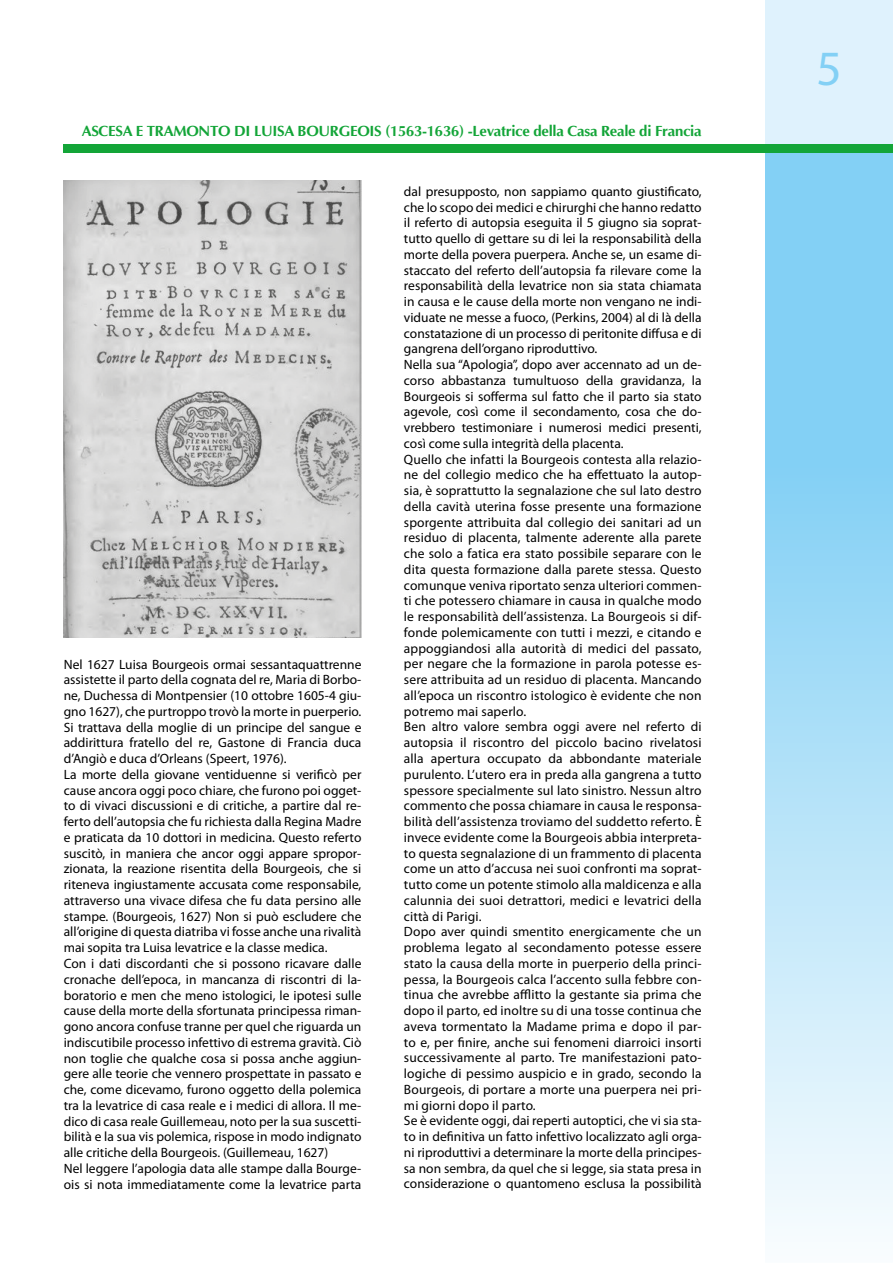
<style>
.page{position:relative;width:893px;height:1263px;background:#fff}
.page>*{position:absolute;margin:0;border:0;box-sizing:border-box;transform-origin:0 0}
.t1{font:49.5px "Myriad Pro";color:#83d0f5}
.t2{font:700 15px "Optima";letter-spacing:-.02em;color:#13a538}
.t3{font:13.5px/15.8px "Myriad Pro";color:#000}
</style>
<div class="page">
<svg style="left:765px;top:153px;width:128px;height:1076px;background:#abdff7"></svg>
<div style="left:765px;top:0;width:128px;height:145px;background:#dff2fd"></div>
<div style="left:64px;top:145px;width:829px;height:8px;background:#13a538"></div>
<img style="left:64px;top:181px;width:297px;height:457px">
<p class="t2" style="left:82px;top:123px;width:621px">ASCESA E TRAMONTO DI LUISA BOURGEOIS (1563-1636) -Levatrice della Casa Reale di Francia</p>
<p class="t3" style="left:64px;top:656px;width:299px">Nel 1627 Luisa Bourgeois ormai sessantaquattrenne assistette il parto della cognata del re, Maria di Borbo&shy;ne, Duchessa di Montpensier (10 ottobre 1605-4 giu&shy;gno 1627), che purtroppo trovò la morte in puerperio.<br>Si trattava della moglie di un principe del sangue e addirittura fratello del re, Gastone di Francia duca d’Angiò e duca d’Orleans (Speert, 1976).<br>La morte della giovane ventiduenne si verificò per cause ancora oggi poco chiare, che furono poi ogget&shy;to di vivaci discussioni e di critiche, a partire dal re&shy;ferto dell’autopsia che fu richiesta dalla Regina Madre e praticata da 10 dottori in medicina. Questo referto suscitò, in maniera che ancor oggi appare spropor&shy;zionata, la reazione risentita della Bourgeois, che si riteneva ingiustamente accusata come responsabile, attraverso una vivace difesa che fu data persino alle stampe. (Bourgeois, 1627) Non si può escludere che all’origine di questa diatriba vi fosse anche una rivalità mai sopita tra Luisa levatrice e la classe medica.<br>Con i dati discordanti che si possono ricavare dalle cronache dell’epoca, in mancanza di riscontri di la&shy;boratorio e men che meno istologici, le ipotesi sulle cause della morte della sfortunata principessa riman&shy;gono ancora confuse tranne per quel che riguarda un indiscutibile processo infettivo di estrema gravità. Ciò non toglie che qualche cosa si possa anche aggiun&shy;gere alle teorie che vennero prospettate in passato e che, come dicevamo, furono oggetto della polemica tra la levatrice di casa reale e i medici di allora. Il me&shy;dico di casa reale Guillemeau, noto per la sua suscetti&shy;bilità e la sua vis polemica, rispose in modo indignato alle critiche della Bourgeois. (Guillemeau, 1627)<br>Nel leggere l’apologia data alle stampe dalla Bourge&shy;ois si nota immediatamente come la levatrice parta</p>
<p class="t3" style="left:404px;top:183px;width:299px">dal presupposto, non sappiamo quanto giustificato, che lo scopo dei medici e chirurghi che hanno redatto il referto di autopsia eseguita il 5 giugno sia soprat&shy;tutto quello di gettare su di lei la responsabilità della morte della povera puerpera. Anche se, un esame di&shy;staccato del referto dell’autopsia fa rilevare come la responsabilità della levatrice non sia stata chiamata in causa e le cause della morte non vengano ne indi&shy;viduate ne messe a fuoco, (Perkins, 2004) al di là della constatazione di un processo di peritonite diffusa e di gangrena dell’organo riproduttivo.<br>Nella sua “Apologia”, dopo aver accennato ad un de&shy;corso abbastanza tumultuoso della gravidanza, la Bourgeois si sofferma sul fatto che il parto sia stato agevole, così come il secondamento, cosa che do&shy;vrebbero testimoniare i numerosi medici presenti, così come sulla integrità della placenta.<br>Quello che infatti la Bourgeois contesta alla relazio&shy;ne del collegio medico che ha effettuato la autop&shy;sia, è soprattutto la segnalazione che sul lato destro della cavità uterina fosse presente una formazione sporgente attribuita dal collegio dei sanitari ad un residuo di placenta, talmente aderente alla parete che solo a fatica era stato possibile separare con le dita questa formazione dalla parete stessa. Questo comunque veniva riportato senza ulteriori commen&shy;ti che potessero chiamare in causa in qualche modo le responsabilità dell’assistenza. La Bourgeois si dif&shy;fonde polemicamente con tutti i mezzi, e citando e appoggiandosi alla autorità di medici del passato, per negare che la formazione in parola potesse es&shy;sere attribuita ad un residuo di placenta. Mancando all’epoca un riscontro istologico è evidente che non potremo mai saperlo.<br>Ben altro valore sembra oggi avere nel referto di autopsia il riscontro del piccolo bacino rivelatosi alla apertura occupato da abbondante materiale purulento. L’utero era in preda alla gangrena a tutto spessore specialmente sul lato sinistro. Nessun altro commento che possa chiamare in causa le responsa&shy;bilità dell’assistenza troviamo del suddetto referto. È invece evidente come la Bourgeois abbia interpreta&shy;to questa segnalazione di un frammento di placenta come un atto d’accusa nei suoi confronti ma soprat&shy;tutto come un potente stimolo alla maldicenza e alla calunnia dei suoi detrattori, medici e levatrici della città di Parigi.<br>Dopo aver quindi smentito energicamente che un problema legato al secondamento potesse essere stato la causa della morte in puerperio della princi&shy;pessa, la Bourgeois calca l’accento sulla febbre con&shy;tinua che avrebbe afflitto la gestante sia prima che dopo il parto, ed inoltre su di una tosse continua che aveva tormentato la Madame prima e dopo il par&shy;to e, per finire, anche sui fenomeni diarroici insorti successivamente al parto. Tre manifestazioni pato&shy;logiche di pessimo auspicio e in grado, secondo la Bourgeois, di portare a morte una puerpera nei pri&shy;mi giorni dopo il parto.<br>Se è evidente oggi, dai reperti autoptici, che vi sia sta&shy;to in definitiva un fatto infettivo localizzato agli orga&shy;ni riproduttivi a determinare la morte della principes&shy;sa non sembra, da quel che si legge, sia stata presa in considerazione o quantomeno esclusa la possibilità</p>
<h1 class="t1" style="left:816px;top:38px;width:27px">5</h1>
</div>
